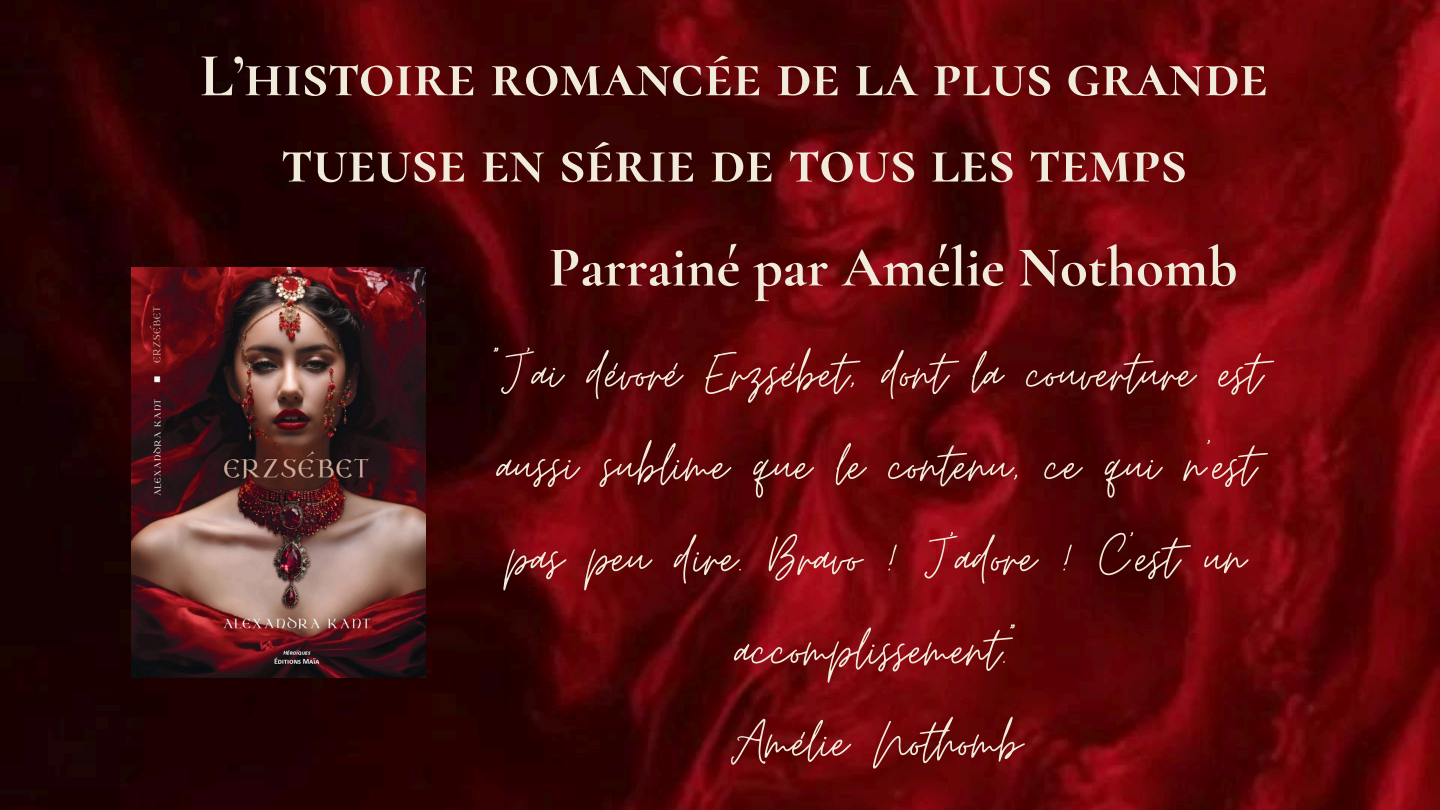
<style>
.page{position:relative;width:1440px;height:810px;background:#fff}
.page>*{position:absolute;margin:0;border:0;box-sizing:border-box;transform-origin:0 0}
.t1{font:66px/92.2px "Moon Time";color:#f1ebdc;text-align:center}
.t2{font:700 62px/86.2px "Cormorant SC";color:#f1ebdc;text-align:center}
.t3{font:700 57px "Cormorant Garamond";color:#f1ebdc}
</style>
<div class="page">
<img style="left:0;top:0;width:1440px;height:810px">
<img style="left:132px;top:268px;width:293px;height:410px">
<p class="t2" style="left:200px;top:32px;width:1070px">L’histoire romancée de la plus grande tueuse en série de tous les temps</p>
<p class="t3" style="left:549px;top:233px;width:690px">Parrainé par Amélie Nothomb</p>
<h2 class="t1" style="left:491px;top:329px;width:772px">"J'ai dévoré Erzsébet, dont la couverture est aussi sublime que le contenu, ce qui n'est pas peu dire. Bravo ! J'adore ! C'est un accomplissement."<br>Amélie Nothomb</h2>
</div>
